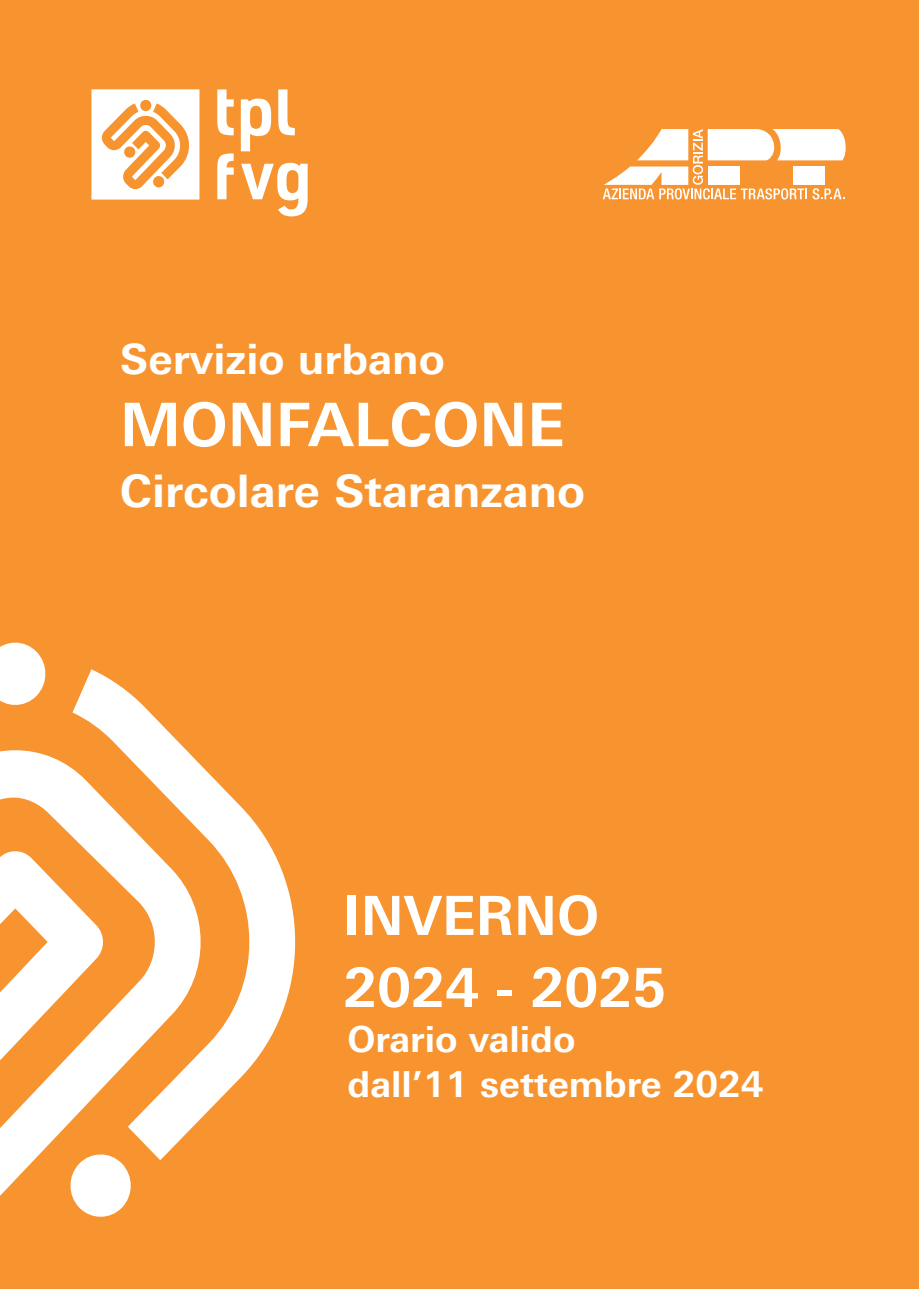
<style>
.page{position:relative;width:919px;height:1289px;background:#fff}
.page>*{position:absolute;margin:0;border:0;box-sizing:border-box;transform-origin:0 0}
.t1{font:700 60px "Univers Next Pro";color:#fff}
.t2{font:700 54px/72px "Univers Next Pro";color:#fff}
.t3{font:700 45px "Univers Next Pro";color:#fff}
.t4{font:700 42px "Univers Next Pro";color:#fff}
.t5{font:700 36px/45px "Univers Next Pro";color:#fff}
</style>
<div class="page">
<div style="left:0;top:0;width:918px;height:1288px;background:#f79430"></div>
<svg style="left:0;top:642px;width:296px;height:575px"></svg>
<svg style="left:91px;top:89px;width:108px;height:110px"></svg>
<svg style="left:217px;top:89px;width:17px;height:46px"></svg>
<svg style="left:241px;top:99px;width:30px;height:52px"></svg>
<svg style="left:278px;top:89px;width:17px;height:46px"></svg>
<svg style="left:217px;top:153px;width:17px;height:46px"></svg>
<svg style="left:241px;top:163px;width:66px;height:53px"></svg>
<svg style="left:602px;top:129px;width:243px;height:70px"></svg>
<p class="t4" style="left:120px;top:334px;width:326px">Servizio urbano</p>
<h1 class="t1" style="left:120px;top:389px;width:446px">MONFALCONE</h1>
<p class="t3" style="left:120px;top:464px;width:467px">Circolare Staranzano</p>
<h2 class="t2" style="left:343px;top:879px;width:324px">INVERNO<br>2024 - 2025</h2>
<p class="t5" style="left:347px;top:1016px;width:417px">Orario valido<br>dall’11 settembre 2024</p>
</div>
